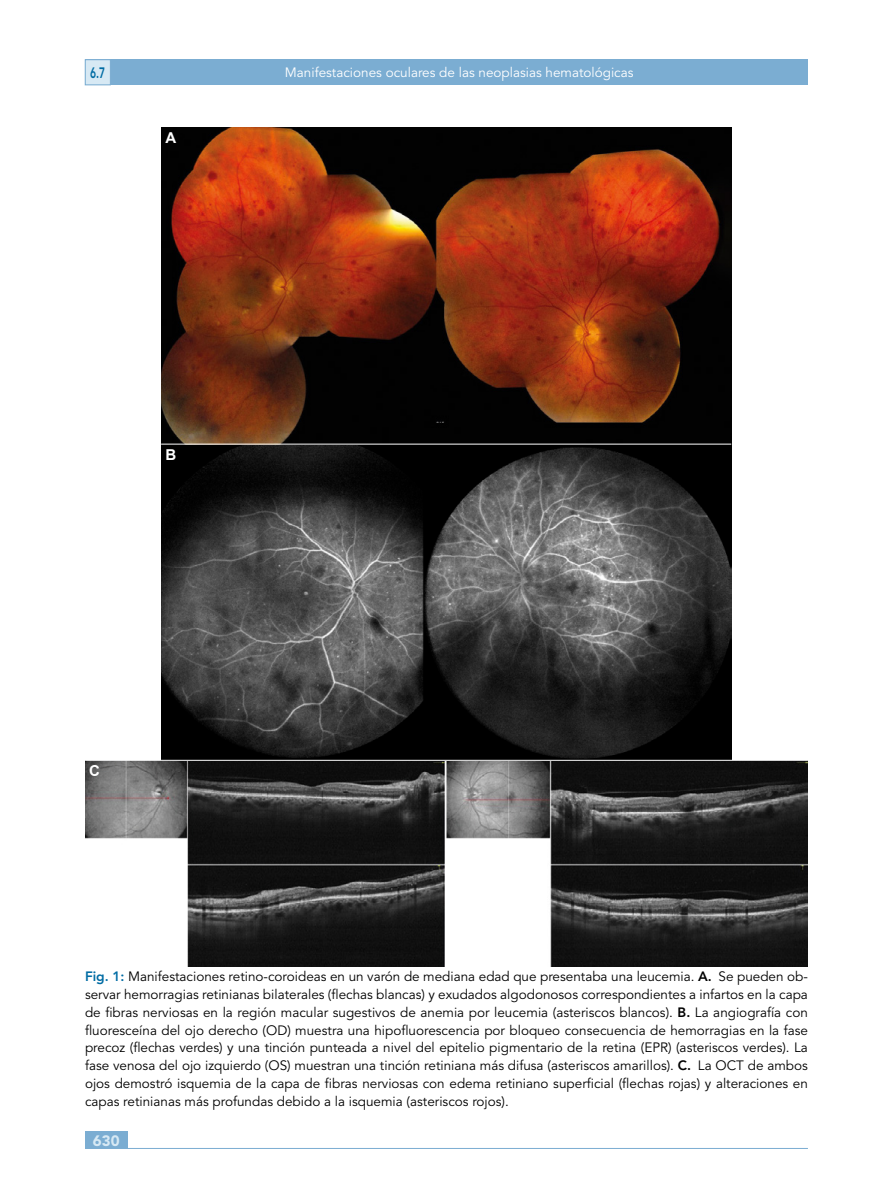
<style>
.page{position:relative;width:893px;height:1191px;background:#fff}
.page>*{position:absolute;margin:0;border:0;box-sizing:border-box;transform-origin:0 0}
.t1{font:900 15px "Avenir LT Std";color:#d7e9f4}
.t2{font:800 15px "Avenir LT Std";color:#006ca4;scale:.68 1}
.Texto_Base{font:700 15px "Arial";color:#fff}
.Pie_Figura{font:13.5px/17.9px "Avenir LT Std";color:#000;text-align:justify}
.t3{font:13.5px "Avenir LT Std";color:#fff}
.s1{font-weight:800;color:#006ca4}
.s2{font-weight:800}
</style>
<div class="page">
<div style="left:85px;top:1131px;width:43px;height:17px;background:#7badd2"></div>
<div style="left:85px;top:60px;width:723px;height:25px;background:#7badd2"></div>
<div style="left:85px;top:60px;width:26px;height:25px;background:#d7e9f4;border:1px solid #7badd2"></div>
<hr style="left:85px;top:1148px;width:723px;height:1px;background:#7badd2">
<img style="left:85px;top:761px;width:723px;height:205px">
<img style="left:161px;top:445px;width:570px;height:315px">
<svg style="left:161px;top:128px;width:570px;height:316px;background:#62230e"></svg>
<p class="t2" style="left:90px;top:64px;width:24px">6.7</p>
<p class="t3" style="left:285px;top:65px;width:350px">Manifestaciones oculares de las neoplasias hematológicas</p>
<p class="Texto_Base" style="left:165px;top:128px;width:12px">A</p>
<p class="Texto_Base" style="left:165px;top:444px;width:12px">B</p>
<p class="Texto_Base" style="left:89px;top:760px;width:12px">C</p>
<p class="Pie_Figura" style="left:85px;top:967px;width:724px"><span class="s1">Fig. 1:</span> Manifestaciones retino-coroideas en un varón de mediana edad que presentaba una leucemia. <span class="s2">A.</span> Se pueden ob&shy;servar hemorragias retinianas bilaterales (flechas blancas) y exudados algodonosos correspondientes a infartos en la capa de fibras nerviosas en la región macular sugestivos de anemia por leucemia (asteriscos blancos). <span class="s2">B.</span> La angiografía con fluoresceína del ojo derecho (OD) muestra una hipofluorescencia por bloqueo consecuencia de hemorragias en la fase precoz (flechas verdes) y una tinción punteada a nivel del epitelio pigmentario de la retina (EPR) (asteriscos verdes). La fase venosa del ojo izquierdo (OS) muestran una tinción retiniana más difusa (asteriscos amarillos). <span class="s2">C.</span> La OCT de ambos ojos demostró isquemia de la capa de fibras nerviosas con edema retiniano superficial (flechas rojas) y alteraciones en capas retinianas más profundas debido a la isquemia (asteriscos rojos).</p>
<p class="t1" style="left:93px;top:1131px;width:28px">630</p>
</div>
